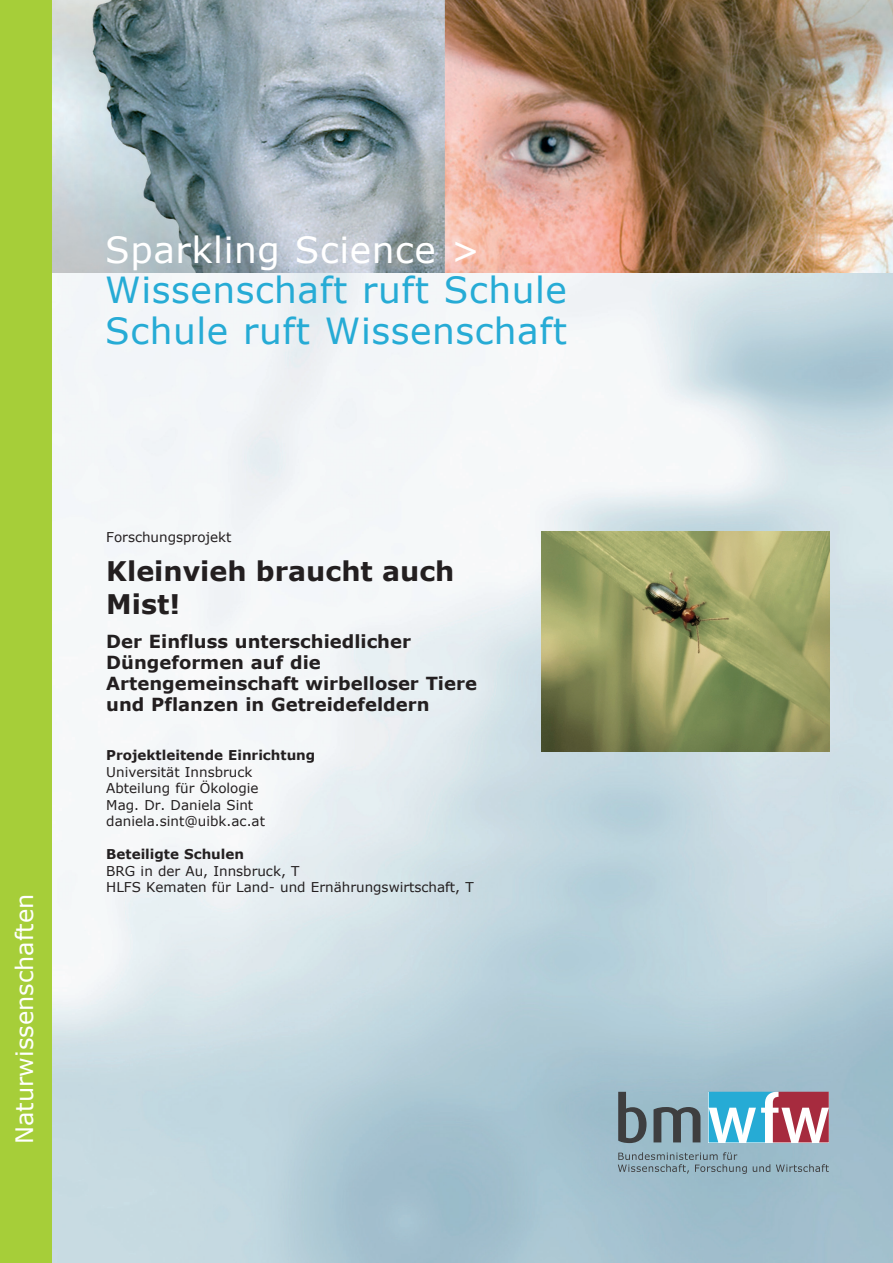
<style>
.page{position:relative;width:893px;height:1263px;background:#fff}
.page>*{position:absolute;margin:0;border:0;box-sizing:border-box;transform-origin:0 0}
.t1{font:36px/40.5px "Verdana";letter-spacing:.015em;color:#26abd5}
.t2{font:36px "Verdana";letter-spacing:.015em;color:#fff}
.t3{font:700 27px/32.4px "Verdana";color:#231f20}
.t4{font:24px "Verdana";color:#fff}
.t5{font:700 18px/21px "Verdana";color:#231f20}
.t6{font:13.5px/16.5px "Verdana";color:#231f20}
.t7{font:700 13.5px "Verdana";color:#231f20}
</style>
<div class="page">
<img style="left:51px;top:273px;width:842px;height:990px">
<svg style="left:618px;top:1092px;width:28px;height:51px"></svg>
<svg style="left:653px;top:1107px;width:47px;height:35px;background:#67777e"></svg>
<svg style="left:709px;top:1092px;width:120px;height:50px"></svg>
<svg style="left:618px;top:1152px;width:129px;height:22px;background:#8aa4b0"></svg>
<svg style="left:753px;top:1164px;width:17px;height:8px"></svg>
<svg style="left:776px;top:1164px;width:53px;height:8px"></svg>
<img style="left:51px;top:0;width:842px;height:273px">
<div style="left:0;top:0;width:51px;height:1263px;background:#a6ce39"></div>
<img style="left:541px;top:531px;width:288px;height:220px">
<h1 class="t2" style="left:105px;top:225px;width:377px">Sparkling Science &gt;</h1>
<h1 class="t1" style="left:105px;top:269px;width:463px">Wissenschaft ruft Schule<br>Schule ruft Wissenschaft</h1>
<h3 class="t4" style="left:8px;top:1144px;width:252px;rotate:-90deg">Naturwissenschaften</h3>
<p class="t6" style="left:106px;top:529px;width:127px">Forschungsprojekt</p>
<h2 class="t3" style="left:106px;top:555px;width:350px">Kleinvieh braucht auch<br>Mist!</h2>
<h3 class="t5" style="left:106px;top:630px;width:372px">Der Einfluss unterschiedlicher<br>Düngeformen auf die<br>Artengemeinschaft wirbelloser Tiere und Pflanzen in Getreidefeldern</h3>
<p class="t7" style="left:106px;top:746px;width:211px">Projektleitende Einrichtung</p>
<p class="t6" style="left:106px;top:763px;width:160px">Universität Innsbruck<br>Abteilung für Ökologie<br>Mag. Dr. Daniela Sint daniela.sint@uibk.ac.at</p>
<p class="t7" style="left:106px;top:845px;width:139px">Beteiligte Schulen</p>
<p class="t6" style="left:106px;top:862px;width:369px">BRG in der Au, Innsbruck, T<br>HLFS Kematen für Land- und Ernährungswirtschaft, T</p>
</div>
